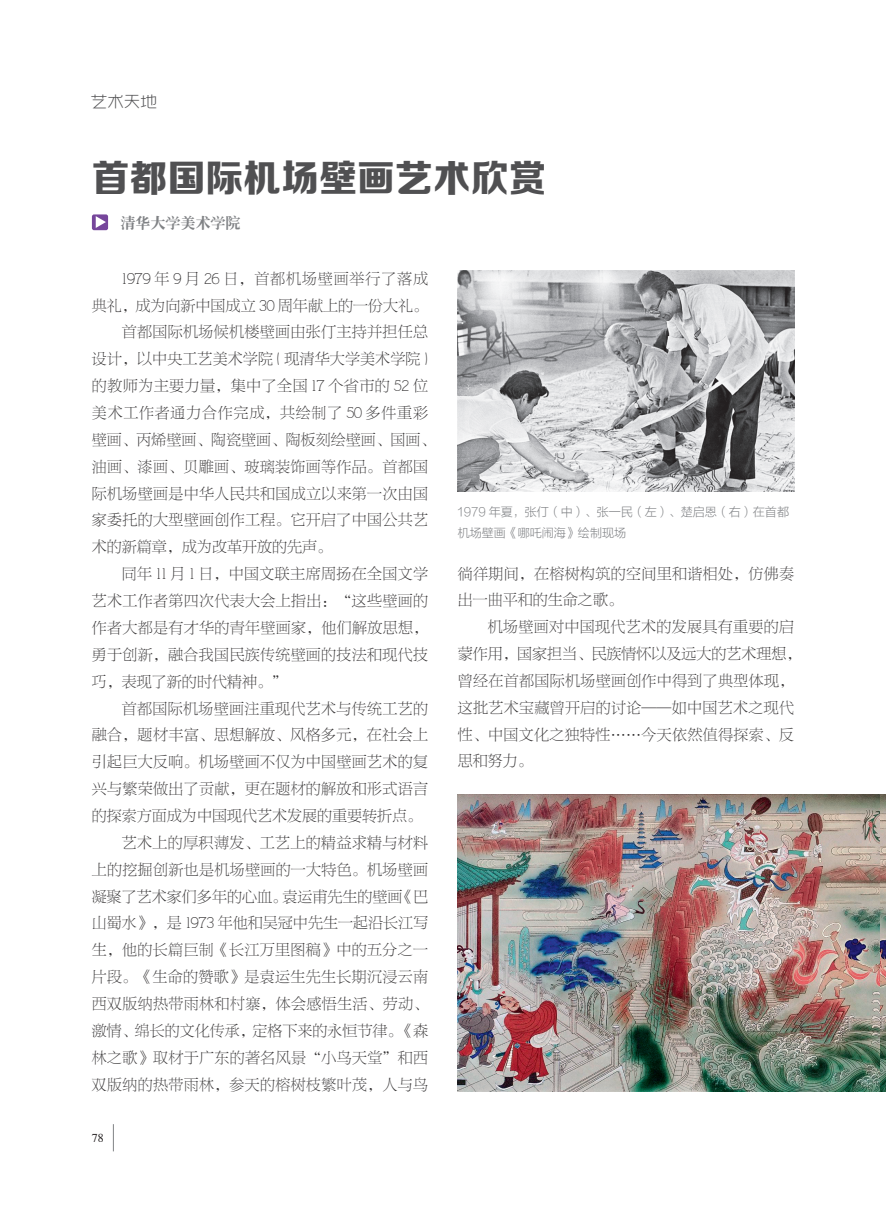
<style>
.page{position:relative;width:886px;height:1205px;background:#fff}
.page>*{position:absolute;margin:0;border:0;box-sizing:border-box;transform-origin:0 0}
.文章标题{font:37.5px "FZZDHJW GB1 0";letter-spacing:.01em;color:#505052}
.正文字体{font:15px/26.8px "FZNBSJW GB1 0";letter-spacing:.02em;color:#312f30}
.正文字体-2{font:15px/26.8px "FZNBSJW GB1 0";color:#312f30;text-align:right}
.作者{font:15px "CT Lao Song SJ";color:#808285}
.t1{font:300 15px "RTWS Yue Go Trial";color:#505052;scale:1.1 1}
.图注{font:12px/21px "Lantinghei SC Extralight";color:#808285}
.t2{font:12px "Times";color:#231f20}
</style>
<div class="page">
<svg style="left:113px;top:1124px;width:1px;height:27px"></svg>
<svg style="left:92px;top:214px;width:16px;height:16px"></svg>
<svg style="left:96px;top:216px;width:10px;height:12px"></svg>
<img style="left:458px;top:271px;width:335px;height:221px">
<img style="left:458px;top:794px;width:427px;height:297px">
<p class="t1" style="left:91px;top:94px;width:61px">艺术天地</p>
<p class="文章标题" style="left:92px;top:157px;width:456px">首都国际机场壁画艺术欣赏</p>
<p class="作者" style="left:120px;top:215px;width:121px">清华大学美术学院</p>
<p class="正文字体-2" style="left:92px;top:265px;width:337px">1979 年 9 月 26 日，首都机场壁画举行了落成<br>典礼，成为向新中国成立 30 周年献上的一份大礼。</p>
<p class="正文字体" style="left:92px;top:319px;width:345px;text-indent:30px">首都国际机场候机楼壁画由张仃主持并担任总设计，以中央工艺美术学院 ( 现清华大学美术学院 )的教师为主要力量，集中了全国 17 个省市的 52 位美术工作者通力合作完成，共绘制了 50 多件重彩壁画、丙烯壁画、陶瓷壁画、陶板刻绘壁画、国画、油画、漆画、贝雕画、玻璃装饰画等作品。首都国际机场壁画是中华人民共和国成立以来第一次由国家委托的大型壁画创作工程。它开启了中国公共艺术的新篇章，成为改革开放的先声。</p>
<p class="正文字体" style="left:92px;top:561px;width:338px;text-align:justify;text-indent:30px">同年 11 月 1 日，中国文联主席周扬在全国文学艺术工作者第四次代表大会上指出：“这些壁画的作者大都是有才华的青年壁画家，他们解放思想，勇于创新，融合我国民族传统壁画的技法和现代技巧，表现了新的时代精神。”</p>
<p class="正文字体" style="left:92px;top:695px;width:338px;text-align:justify;text-indent:30px">首都国际机场壁画注重现代艺术与传统工艺的融合，题材丰富、思想解放、风格多元，在社会上引起巨大反响。机场壁画不仅为中国壁画艺术的复兴与繁荣做出了贡献，更在题材的解放和形式语言的探索方面成为中国现代艺术发展的重要转折点。</p>
<p class="正文字体" style="left:92px;top:829px;width:338px;text-align:justify;text-indent:30px">艺术上的厚积薄发、工艺上的精益求精与材料上的挖掘创新也是机场壁画的一大特色。机场壁画凝聚了艺术家们多年的心血。袁运甫先生的壁画《巴山蜀水》，是 1973 年他和吴冠中先生一起沿长江写生，他的长篇巨制《长江万里图稿》中的五分之一片段。《生命的赞歌》是袁运生先生长期沉浸云南西双版纳热带雨林和村寨，体会感悟生活、劳动、激情、绵长的文化传承，定格下来的永恒节律。《森林之歌》取材于广东的著名风景“小鸟天堂”和西双版纳的热带雨林，参天的榕树枝繁叶茂，人与鸟</p>
<p class="t2" style="left:92px;top:1126px;width:13px">78</p>
<p class="图注" style="left:458px;top:501px;width:332px">1979 年夏，张仃（中）、张一民（左）、楚启恩（右）在首都机场壁画《哪吒闹海》绘制现场</p>
<p class="正文字体" style="left:458px;top:560px;width:337px">徜徉期间，在榕树构筑的空间里和谐相处，仿佛奏出一曲平和的生命之歌。</p>
<p class="正文字体" style="left:458px;top:614px;width:345px;text-indent:30px">机场壁画对中国现代艺术的发展具有重要的启蒙作用，国家担当、民族情怀以及远大的艺术理想，曾经在首都国际机场壁画创作中得到了典型体现，这批艺术宝藏曾开启的讨论——如中国艺术之现代性、中国文化之独特性……今天依然值得探索、反思和努力。</p>
</div>
